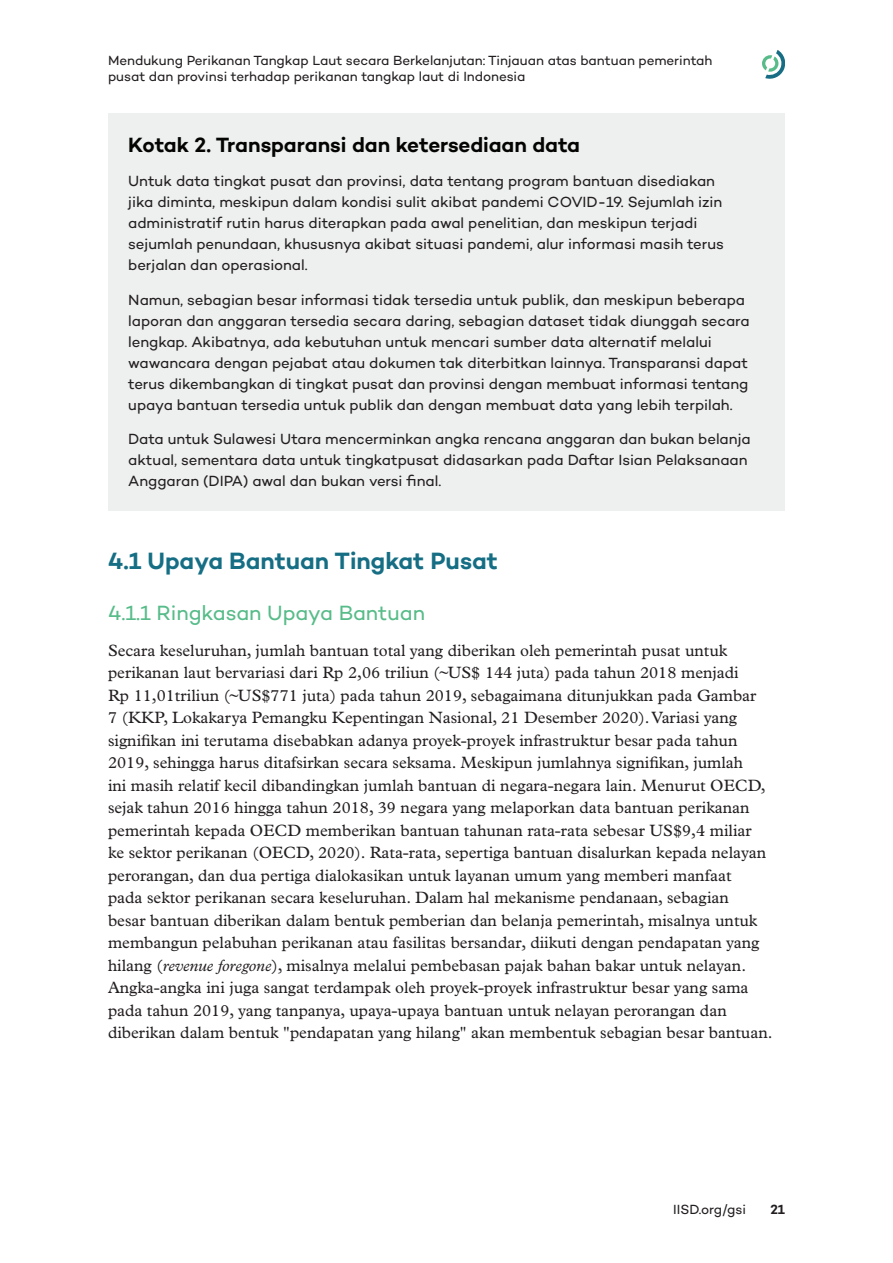
<style>
.page{position:relative;width:893px;height:1263px;background:#fff}
.page>*{position:absolute;margin:0;border:0;box-sizing:border-box;transform-origin:0 0}
.t1{font:600 24px "Campton";color:#156e84}
.t2{font:600 21px "Campton";letter-spacing:-.005em;color:#040503}
.t3{font:21px "Campton";color:#57bc89}
.t4{font:16.5px/22.5px "Plantin MT Pro";color:#231f20}
.Paragraph{font:15px/21px "Campton";letter-spacing:-.005em;color:#231f20}
.Paragraph_Last__end{font:15px/21px "Campton";letter-spacing:-.005em;color:#231f20}
.t5{font:13.5px/16.5px "Campton";letter-spacing:-.005em;color:#231f20}
.t6{font:600 13.5px "Campton";color:#231f20}
.s1{font-style:italic}
</style>
<div class="page">
<svg style="left:762px;top:50px;width:23px;height:29px"></svg>
<div style="left:108px;top:113px;width:677px;height:64px;background:#eef0ef"></div>
<div style="left:108px;top:153px;width:677px;height:141px;background:#eef0ef"></div>
<div style="left:108px;top:271px;width:677px;height:163px;background:#eef0ef"></div>
<div style="left:108px;top:411px;width:677px;height:99px;background:#eef0ef"></div>
<p class="t5" style="left:108px;top:52px;width:606px">Mendukung Perikanan Tangkap Laut secara Berkelanjutan: Tinjauan atas bantuan pemerintah pusat dan provinsi terhadap perikanan tangkap laut di Indonesia</p>
<h1 class="t2" style="left:128px;top:131px;width:453px">Kotak 2. Transparansi dan ketersediaan data</h1>
<p class="Paragraph" style="left:128px;top:170px;width:597px">Untuk data tingkat pusat dan provinsi, data tentang program bantuan disediakan jika diminta, meskipun dalam kondisi sulit akibat pandemi COVID-19. Sejumlah izin administratif rutin harus diterapkan pada awal penelitian, dan meskipun terjadi sejumlah penundaan, khususnya akibat situasi pandemi, alur informasi masih terus berjalan dan operasional.</p>
<p class="Paragraph" style="left:128px;top:289px;width:623px">Namun, sebagian besar informasi tidak tersedia untuk publik, dan meskipun beberapa laporan dan anggaran tersedia secara daring, sebagian dataset tidak diunggah secara lengkap. Akibatnya, ada kebutuhan untuk mencari sumber data alternatif melalui wawancara dengan pejabat atau dokumen tak diterbitkan lainnya. Transparansi dapat terus dikembangkan di tingkat pusat dan provinsi dengan membuat informasi tentang upaya bantuan tersedia untuk publik dan dengan membuat data yang lebih terpilah.</p>
<p class="Paragraph_Last__end" style="left:128px;top:428px;width:624px">Data untuk Sulawesi Utara mencerminkan angka rencana anggaran dan bukan belanja aktual, sementara data untuk tingkatpusat didasarkan pada Daftar Isian Pelaksanaan<br>Anggaran (DIPA) awal dan bukan versi final.</p>
<h2 class="t1" style="left:108px;top:545px;width:391px">4.1 Upaya Bantuan Tingkat Pusat</h2>
<h3 class="t3" style="left:108px;top:599px;width:319px">4.1.1 Ringkasan Upaya Bantuan</h3>
<p class="t4" style="left:108px;top:639px;width:666px">Secara keseluruhan, jumlah bantuan total yang diberikan oleh pemerintah pusat untuk perikanan laut bervariasi dari Rp 2,06 triliun (~US$ 144 juta) pada tahun 2018 menjadi<br>Rp 11,01triliun (~US$771 juta) pada tahun 2019, sebagaimana ditunjukkan pada Gambar<br>7 (KKP, Lokakarya Pemangku Kepentingan Nasional, 21 Desember 2020). Variasi yang signifikan ini terutama disebabkan adanya proyek-proyek infrastruktur besar pada tahun 2019, sehingga harus ditafsirkan secara seksama. Meskipun jumlahnya signifikan, jumlah<br>ini masih relatif kecil dibandingkan jumlah bantuan di negara-negara lain. Menurut OECD, sejak tahun 2016 hingga tahun 2018, 39 negara yang melaporkan data bantuan perikanan pemerintah kepada OECD memberikan bantuan tahunan rata-rata sebesar US$9,4 miliar<br>ke sektor perikanan (OECD, 2020). Rata-rata, sepertiga bantuan disalurkan kepada nelayan perorangan, dan dua pertiga dialokasikan untuk layanan umum yang memberi manfaat<br>pada sektor perikanan secara keseluruhan. Dalam hal mekanisme pendanaan, sebagian<br>besar bantuan diberikan dalam bentuk pemberian dan belanja pemerintah, misalnya untuk membangun pelabuhan perikanan atau fasilitas bersandar, diikuti dengan pendapatan yang hilang (<span class="s1">revenue foregone</span>), misalnya melalui pembebasan pajak bahan bakar untuk nelayan.<br>Angka-angka ini juga sangat terdampak oleh proyek-proyek infrastruktur besar yang sama pada tahun 2019, yang tanpanya, upaya-upaya bantuan untuk nelayan perorangan dan diberikan dalam bentuk "pendapatan yang hilang" akan membentuk sebagian besar bantuan.</p>
<p class="t5" style="left:673px;top:1201px;width:74px">IISD.org/gsi</p>
<p class="t6" style="left:770px;top:1201px;width:16px">21</p>
</div>
